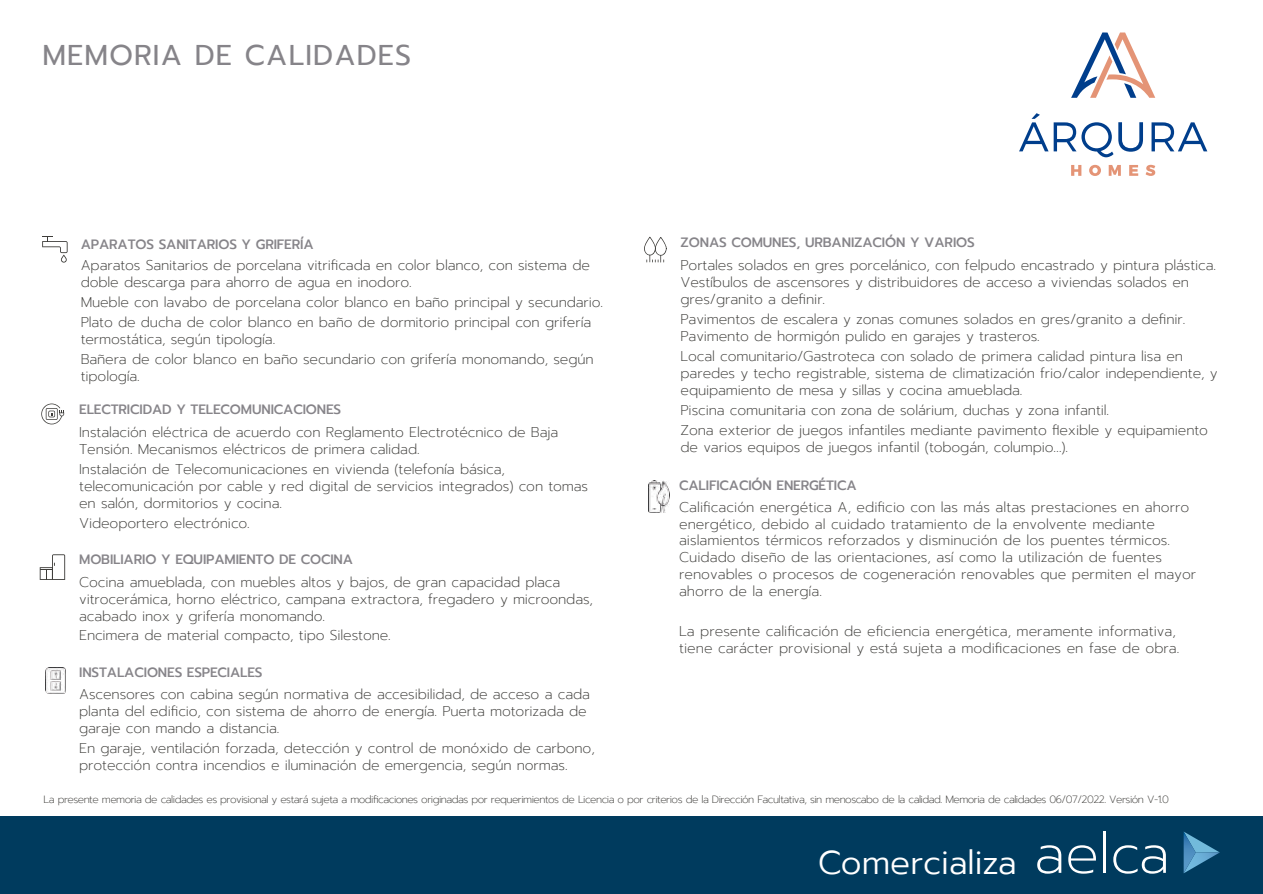
<style>
.page{position:relative;width:1263px;height:894px;background:#fff}
.page>*{position:absolute;margin:0;border:0;box-sizing:border-box;transform-origin:0 0}
.t1{font:300 33px "Prompt";color:#fff}
.t2{font:28.5px "Prompt";letter-spacing:.04em;color:#868489}
.t3{font:200 14.1px/17px "Prompt";letter-spacing:-.01em;color:#3e3d3a}
.t4{font:500 13.5px "Prompt";letter-spacing:-.01em;color:#868489}
.t5{font:200 10.5px "Prompt";letter-spacing:-.05em;color:#3e3d3a}
</style>
<div class="page">
<div style="left:0;top:815px;width:1263px;height:78px;background:#003b5e"></div>
<svg style="left:1037px;top:845px;width:24px;height:28px"></svg>
<svg style="left:1068px;top:845px;width:28px;height:28px"></svg>
<hr style="left:1103px;top:831px;width:3px;height:41px;background:#fff">
<svg style="left:1113px;top:845px;width:53px;height:28px"></svg>
<svg style="left:1184px;top:832px;width:36px;height:41px"></svg>
<img style="left:648px;top:481px;width:21px;height:31px">
<svg style="left:644px;top:237px;width:23px;height:25px"></svg>
<img style="left:45px;top:667px;width:21px;height:26px">
<svg style="left:40px;top:554px;width:25px;height:25px"></svg>
<svg style="left:41px;top:403px;width:23px;height:21px"></svg>
<svg style="left:42px;top:236px;width:26px;height:26px"></svg>
<svg style="left:1089px;top:165px;width:12px;height:11px"></svg>
<svg style="left:1109px;top:165px;width:12px;height:11px"></svg>
<svg style="left:1129px;top:165px;width:9px;height:11px"></svg>
<svg style="left:1146px;top:165px;width:9px;height:11px"></svg>
<svg style="left:1019px;top:113px;width:124px;height:44px"></svg>
<svg style="left:1152px;top:122px;width:55px;height:29px"></svg>
<svg style="left:1071px;top:32px;width:84px;height:66px"></svg>
<svg style="left:1071px;top:165px;width:10px;height:11px"></svg>
<h2 class="t2" style="left:42px;top:34px;width:370px">MEMORIA DE CALIDADES</h2>
<p class="t4" style="left:81px;top:234px;width:235px">APARATOS SANITARIOS Y GRIFERÍA</p>
<p class="t3" style="left:81px;top:257px;width:511px">Aparatos Sanitarios de porcelana vitrificada en color blanco, con sistema de doble descarga para ahorro de agua en inodoro.</p>
<p class="t3" style="left:81px;top:292px;width:524px;line-height:20px">Mueble con lavabo de porcelana color blanco en baño principal y secundario.<br>Plato de ducha de color blanco en baño de dormitorio principal con grifería</p>
<p class="t3" style="left:81px;top:329px;width:514px;line-height:20px">termostática, según tipología.<br>Bañera de color blanco en baño secundario con grifería monomando, según</p>
<p class="t3" style="left:81px;top:367px;width:61px">tipología.</p>
<p class="t4" style="left:79px;top:400px;width:264px">ELECTRICIDAD Y TELECOMUNICACIONES</p>
<p class="t3" style="left:79px;top:423px;width:481px">Instalación eléctrica de acuerdo con Reglamento Electrotécnico de Baja<br>Tensión. Mecanismos eléctricos de primera calidad.</p>
<p class="t3" style="left:79px;top:460px;width:511px">Instalación de Telecomunicaciones en vivienda (telefonía básica, telecomunicación por cable y red digital de servicios integrados) con tomas en salón, dormitorios y cocina.</p>
<p class="t3" style="left:79px;top:514px;width:172px">Videoportero electrónico.</p>
<p class="t4" style="left:79px;top:549px;width:275px">MOBILIARIO Y EQUIPAMIENTO DE COCINA</p>
<p class="t3" style="left:79px;top:573px;width:515px">Cocina amueblada, con muebles altos y bajos, de gran capacidad placa vitrocerámica, horno eléctrico, campana extractora, fregadero y microondas, acabado inox y grifería monomando.</p>
<p class="t3" style="left:79px;top:627px;width:313px">Encimera de material compacto, tipo Silestone.</p>
<p class="t4" style="left:79px;top:662px;width:185px">INSTALACIONES ESPECIALES</p>
<p class="t3" style="left:79px;top:685px;width:512px">Ascensores con cabina según normativa de accesibilidad, de acceso a cada planta del edificio, con sistema de ahorro de energía. Puerta motorizada de garaje con mando a distancia.</p>
<p class="t3" style="left:79px;top:739px;width:517px">En garaje, ventilación forzada, detección y control de monóxido de carbono, protección contra incendios e iluminación de emergencia, según normas.</p>
<p class="t4" style="left:681px;top:233px;width:296px">ZONAS COMUNES, URBANIZACIÓN Y VARIOS</p>
<p class="t3" style="left:681px;top:257px;width:537px">Portales solados en gres porcelánico, con felpudo encastrado y pintura plástica.<br>Vestíbulos de ascensores y distribuidores de acceso a viviendas solados en gres/granito a definir.</p>
<p class="t3" style="left:681px;top:310px;width:506px">Pavimentos de escalera y zonas comunes solados en gres/granito a definir.<br>Pavimento de hormigón pulido en garajes y trasteros.</p>
<p class="t3" style="left:681px;top:347px;width:539px">Local comunitario/Gastroteca con solado de primera calidad pintura lisa en paredes y techo registrable, sistema de climatización frio/calor independiente, y equipamiento de mesa y sillas y cocina amueblada.</p>
<p class="t3" style="left:681px;top:400px;width:529px;line-height:20px">Piscina comunitaria con zona de solárium, duchas y zona infantil.<br>Zona exterior de juegos infantiles mediante pavimento flexible y equipamiento</p>
<p class="t3" style="left:681px;top:438px;width:389px">de varios equipos de juegos infantil (tobogán, columpio…).</p>
<p class="t4" style="left:679px;top:476px;width:179px">CALIFICACIÓN ENERGÉTICA</p>
<p class="t3" style="left:679px;top:498px;width:519px">Calificación energética A, edificio con las más altas prestaciones en ahorro energético, debido al cuidado tratamiento de la envolvente mediante aislamientos térmicos reforzados y disminución de los puentes térmicos.<br>Cuidado diseño de las orientaciones, así como la utilización de fuentes renovables o procesos de cogeneración renovables que permiten el mayor ahorro de la energía.</p>
<p class="t3" style="left:679px;top:622px;width:502px">La presente calificación de eficiencia energética, meramente informativa, tiene carácter provisional y está sujeta a modificaciones en fase de obra.</p>
<p class="t5" style="left:44px;top:791px;width:1127px">La presente memoria de calidades es provisional y estará sujeta a modificaciones originadas por requerimientos de Licencia o por criterios de la Dirección Facultativa, sin menoscabo de la calidad. Memoria de calidades 06/07/2022. Versión V-1.0</p>
<h1 class="t1" style="left:818px;top:839px;width:200px">Comercializa</h1>
</div>
